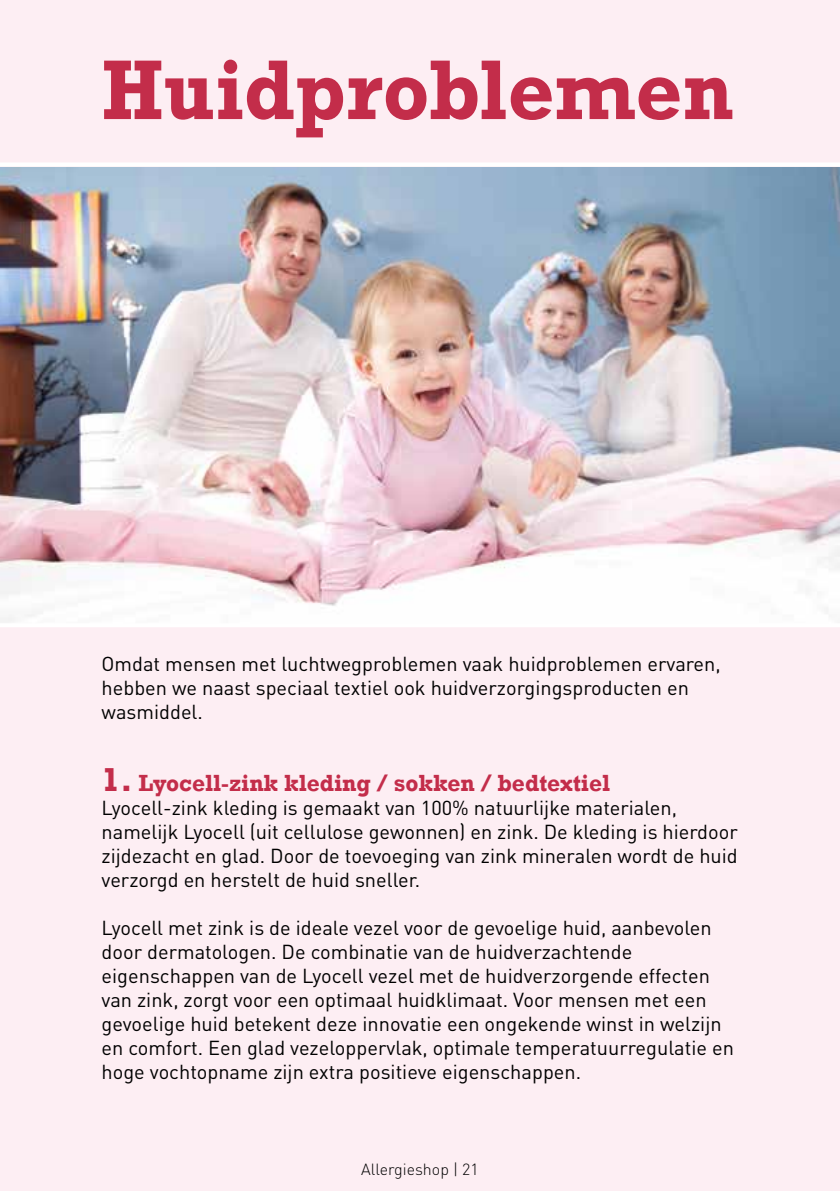
<style>
.page{position:relative;width:840px;height:1191px;background:#fff}
.page>*{position:absolute;margin:0;border:0;box-sizing:border-box;transform-origin:0 0}
.t1{font:700 86px "Rockwell";color:#c32d4a;scale:.95 1}
.t2{font:700 24px "Rockwell";color:#c32d4a;scale:.95 1}
.t3{font:20px/24px "DIN";color:#000}
.t4{font:300 16px "DIN";color:#000}
.s1{font-size:34px}
</style>
<div class="page">
<div style="left:0;top:0;width:839px;height:1191px;background:#fdeef3"></div>
<img style="left:0;top:167px;width:839px;height:456px">
<hr style="left:0;top:162px;width:839px;height:4px;background:#fff">
<hr style="left:0;top:623px;width:839px;height:4px;background:#fff">
<h1 class="t1" style="left:101px;top:38px;width:666px">Huidproblemen</h1>
<p class="t3" style="left:101px;top:651px;width:620px">Omdat mensen met luchtwegproblemen vaak huidproblemen ervaren, hebben we naast speciaal textiel ook huidverzorgingsproducten en wasmiddel.</p>
<p class="t2" style="left:101px;top:768px;width:536px"><span class="s1">1.</span> Lyocell-zink kleding / sokken / bedtextiel</p>
<p class="t3" style="left:101px;top:795px;width:637px">Lyocell-zink kleding is gemaakt van 100% natuurlijke materialen, namelijk Lyocell (uit cellulose gewonnen) en zink. De kleding is hierdoor zijdezacht en glad. Door de toevoeging van zink mineralen wordt de huid verzorgd en herstelt de huid sneller.</p>
<p class="t3" style="left:101px;top:915px;width:633px">Lyocell met zink is de ideale vezel voor de gevoelige huid, aanbevolen door dermatologen. De combinatie van de huidverzachtende eigenschappen van de Lyocell vezel met de huidverzorgende effecten van zink, zorgt voor een optimaal huidklimaat. Voor mensen met een gevoelige huid betekent deze innovatie een ongekende winst in welzijn en comfort. Een glad vezeloppervlak, optimale temperatuurregulatie en hoge vochtopname zijn extra positieve eigenschappen.</p>
<p class="t4" style="left:361px;top:1159px;width:119px">Allergieshop | 21</p>
</div>
